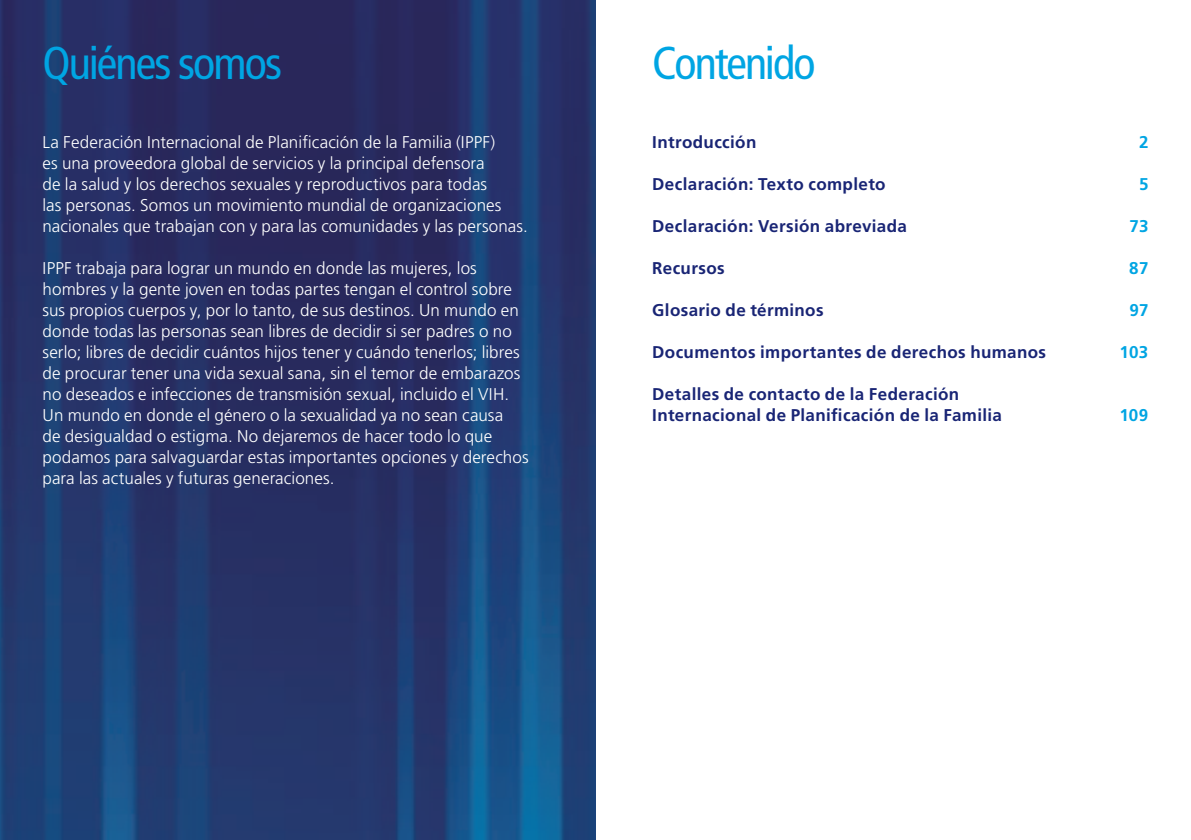
<style>
.page{position:relative;width:1191px;height:840px;background:#fff}
.page>*{position:absolute;margin:0;border:0;box-sizing:border-box;transform-origin:0 0}
.t1{font:condensed 46px "Frutiger LT Std";letter-spacing:-.04em;color:#00a5e3}
.t2{font:300 17px/21px "Frutiger LT Std";letter-spacing:.005em;color:#fff}
.t3{font:700 17px/21px "Frutiger LT Std";letter-spacing:.02em;color:#192575}
.t4{font:700 17px "Frutiger LT Std";letter-spacing:.01em;color:#00a5e3}
</style>
<div class="page">
<img style="left:0;top:0;width:595px;height:839px">
<h1 class="t1" style="left:43px;top:36px;width:241px">Quiénes somos</h1>
<h1 class="t1" style="left:652px;top:36px;width:165px">Contenido</h1>
<p class="t2" style="left:43px;top:131px;width:487px">La Federación Internacional de Planificación de la Familia (IPPF)<br>es una proveedora global de servicios y la principal defensora<br>de la salud y los derechos sexuales y reproductivos para todas<br>las personas. Somos un movimiento mundial de organizaciones nacionales que trabajan con y para las comunidades y las personas.</p>
<p class="t2" style="left:43px;top:257px;width:488px">IPPF trabaja para lograr un mundo en donde las mujeres, los hombres y la gente joven en todas partes tengan el control sobre sus propios cuerpos y, por lo tanto, de sus destinos. Un mundo en donde todas las personas sean libres de decidir si ser padres o no serlo; libres de decidir cuántos hijos tener y cuándo tenerlos; libres de procurar tener una vida sexual sana, sin el temor de embarazos no deseados e infecciones de transmisión sexual, incluido el VIH.<br>Un mundo en donde el género o la sexualidad ya no sean causa<br>de desigualdad o estigma. No dejaremos de hacer todo lo que podamos para salvaguardar estas importantes opciones y derechos para las actuales y futuras generaciones.</p>
<p class="t3" style="left:652px;top:131px;width:106px">Introducción</p>
<p class="t4" style="left:1139px;top:132px;width:11px">2</p>
<p class="t3" style="left:652px;top:173px;width:235px">Declaración: Texto completo</p>
<p class="t4" style="left:1139px;top:174px;width:11px">5</p>
<p class="t3" style="left:652px;top:215px;width:256px">Declaración: Versión abreviada</p>
<p class="t4" style="left:1129px;top:216px;width:21px">73</p>
<p class="t3" style="left:652px;top:257px;width:74px">Recursos</p>
<p class="t4" style="left:1129px;top:258px;width:21px">87</p>
<p class="t3" style="left:652px;top:299px;width:173px">Glosario de términos</p>
<p class="t4" style="left:1129px;top:300px;width:21px">97</p>
<p class="t3" style="left:652px;top:341px;width:395px">Documentos importantes de derechos humanos</p>
<p class="t4" style="left:1119px;top:342px;width:30px">103</p>
<p class="t3" style="left:652px;top:383px;width:351px">Detalles de contacto de la Federación<br>Internacional de Planificación de la Familia</p>
<p class="t4" style="left:1119px;top:405px;width:30px">109</p>
</div>
